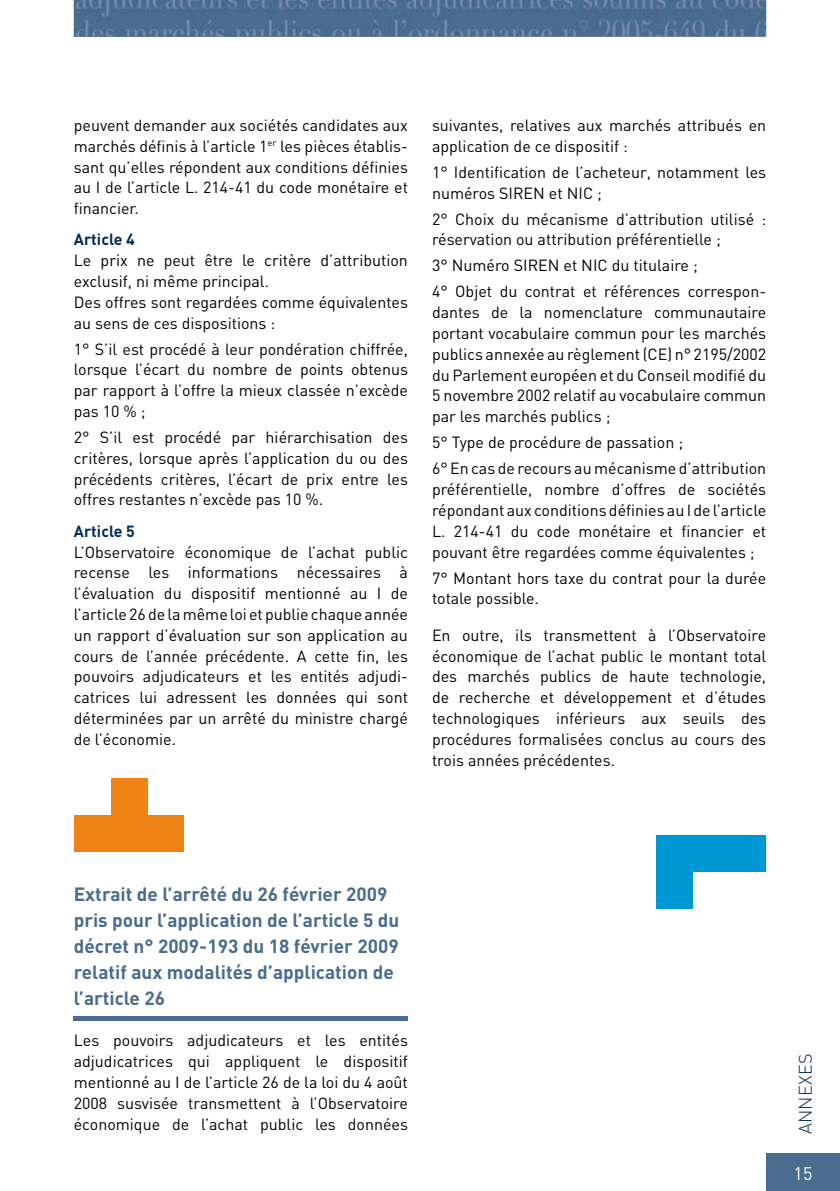
<style>
.page{position:relative;width:840px;height:1191px;background:#fff}
.page>*{position:absolute;margin:0;border:0;box-sizing:border-box;transform-origin:0 0}
.t1{font:700 19px/26px "DIN";color:#4a6c8f}
.t2{font:300 18px "DIN";letter-spacing:.015em;color:#002c52}
.t3{font:18px "DIN";color:#fff}
.t4{font:16px/20.8px "DIN";color:#000;text-align:justify}
.t5{font:700 16px "DIN";color:#002c52}
</style>
<div class="page">
<div style="left:765px;top:1154px;width:74px;height:37px;background:#4a6c8f"></div>
<img style="left:74px;top:0;width:691px;height:37px">
<hr style="left:74px;top:1016px;width:334px;height:4px;background:#4a6c8f">
<div style="left:655px;top:835px;width:37px;height:36px;background:#0098d4"></div>
<div style="left:692px;top:835px;width:73px;height:36px;background:#0098d4"></div>
<div style="left:655px;top:871px;width:37px;height:37px;background:#0098d4"></div>
<div style="left:147px;top:815px;width:37px;height:37px;background:#ef8214"></div>
<div style="left:74px;top:815px;width:73px;height:37px;background:#ef8214"></div>
<div style="left:111px;top:778px;width:36px;height:37px;background:#ef8214"></div>
<p class="t4" style="left:74px;top:117px;width:335px">peuvent demander aux sociétés candidates aux marchés définis à l’article 1<sup>er</sup> les pièces établis&shy;sant qu’elles répondent aux conditions définies au I de l’article L. 214-41 du code monétaire et financier.</p>
<p class="t5" style="left:74px;top:234px;width:63px">Article 4</p>
<p class="t4" style="left:74px;top:252px;width:335px;text-align:left">Le prix ne peut être le critère d’attribution exclusif, ni même principal.<br>Des offres sont regardées comme équivalentes au sens de ces dispositions :</p>
<p class="t4" style="left:74px;top:340px;width:335px">1° S’il est procédé à leur pondération chiffrée, lorsque l’écart du nombre de points obtenus par rapport à l’offre la mieux classée n’excède pas 10 % ;</p>
<p class="t4" style="left:74px;top:429px;width:335px">2° S’il est procédé par hiérarchisation des critères, lorsque après l’application du ou des précédents critères, l’écart de prix entre les offres restantes n’excède pas 10 %.</p>
<p class="t5" style="left:74px;top:525px;width:63px">Article 5</p>
<p class="t4" style="left:74px;top:543px;width:335px">L’Observatoire économique de l’achat public recense les informations nécessaires à l’évaluation du dispositif mentionné au I de l’article 26 de la même loi et publie chaque année un rapport d’évaluation sur son application au cours de l’année précédente. A cette fin, les pouvoirs adjudicateurs et les entités adjudi&shy;catrices lui adressent les données qui sont déterminées par un arrêté du ministre chargé de l’économie.</p>
<p class="t4" style="left:432px;top:117px;width:335px">suivantes, relatives aux marchés attribués en application de ce dispositif :</p>
<p class="t4" style="left:432px;top:163px;width:335px">1° Identification de l’acheteur, notamment les numéros SIREN et NIC ;</p>
<p class="t4" style="left:432px;top:210px;width:335px">2° Choix du mécanisme d’attribution utilisé : réservation ou attribution préférentielle ;</p>
<p class="t4" style="left:432px;top:254px;width:335px;line-height:26px">3° Numéro SIREN et NIC du titulaire ;<br>4° Objet du contrat et références correspon-</p>
<p class="t4" style="left:432px;top:304px;width:335px">dantes de la nomenclature communautaire portant vocabulaire commun pour les marchés publics annexée au règlement (CE) n° 2195/2002 du Parlement européen et du Conseil modifié du 5 novembre 2002 relatif au vocabulaire commun par les marchés publics ;</p>
<p class="t4" style="left:432px;top:431px;width:335px;line-height:26px">5° Type de procédure de passation ;<br>6° En cas de recours au mécanisme d’attribution</p>
<p class="t4" style="left:432px;top:481px;width:335px">préférentielle, nombre d’offres de sociétés répondant aux conditions définies au I de l’article L. 214-41 du code monétaire et financier et pouvant être regardées comme équivalentes ;</p>
<p class="t4" style="left:432px;top:569px;width:335px">7° Montant hors taxe du contrat pour la durée totale possible.</p>
<p class="t4" style="left:432px;top:626px;width:335px">En outre, ils transmettent à l’Observatoire économique de l’achat public le montant total des marchés publics de haute technologie, de recherche et développement et d’études technologiques inférieurs aux seuils des procédures formalisées conclus au cours des trois années précédentes.</p>
<p class="t1" style="left:74px;top:882px;width:327px">Extrait de l’arrêté du 26 février 2009 pris pour l’application de l’article 5 du décret n° 2009-193 du 18 février 2009 relatif aux modalités d’application de l’article 26</p>
<p class="t4" style="left:74px;top:1032px;width:335px">Les pouvoirs adjudicateurs et les entités adjudicatrices qui appliquent le dispositif mentionné au I de l’article 26 de la loi du 4 août 2008 susvisée transmettent à l’Observatoire économique de l’achat public les données</p>
<p class="t2" style="left:798px;top:1134px;width:82px;rotate:-90deg">ANNEXES</p>
<p class="t3" style="left:793px;top:1166px;width:20px">15</p>
</div>
